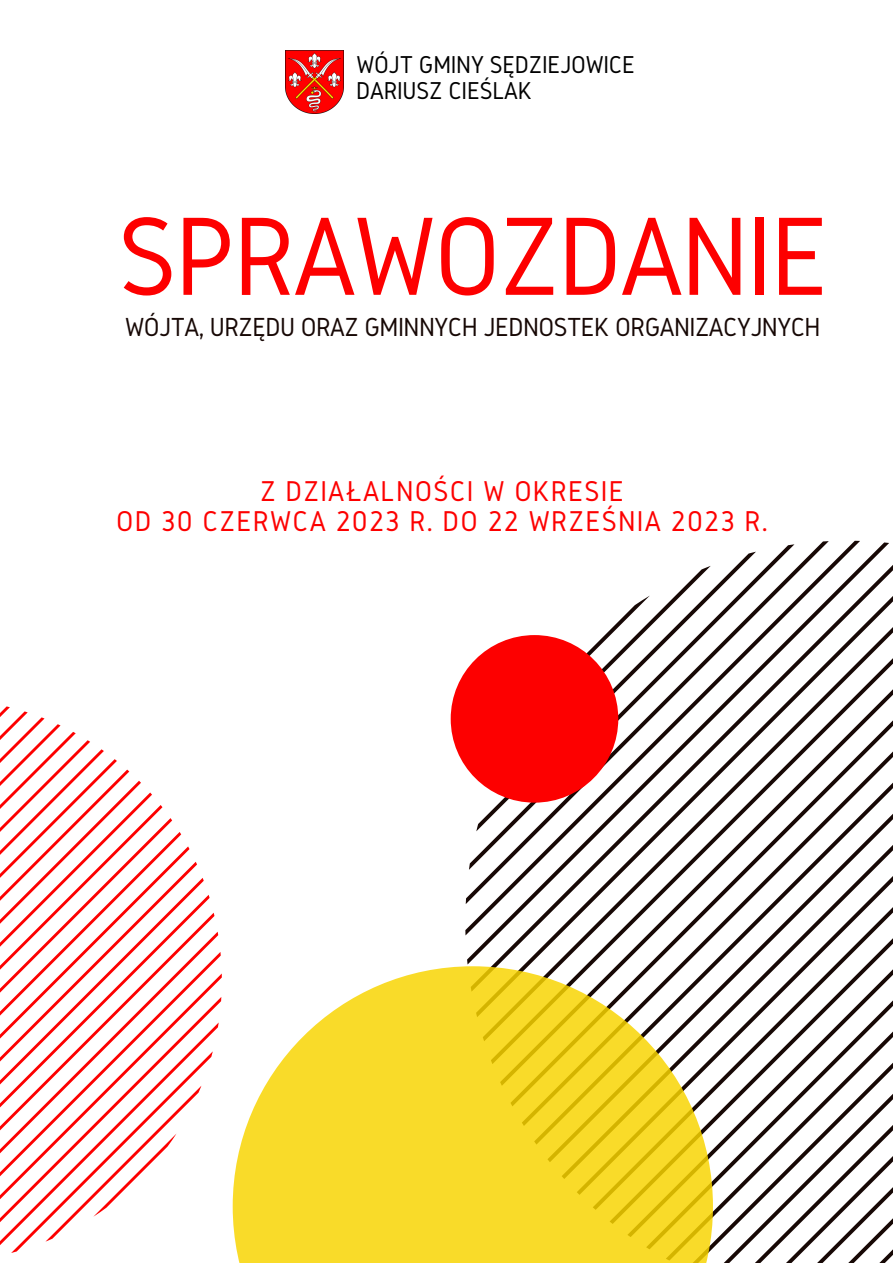
<style>
.page{position:relative;width:893px;height:1264px;background:#fff}
.page>*{position:absolute;margin:0;border:0;box-sizing:border-box;transform-origin:0 0}
.t1{font:115.5px "Gidole";letter-spacing:-.02em;color:#fd0000}
.t2{font:29.7px "Gidole";letter-spacing:.04em;color:#fd0000}
.t3{font:27.15px "Gidole";letter-spacing:-.02em;color:#170805}
.t4{font:25.35px "Gidole";letter-spacing:-.01em;color:#000}
</style>
<div class="page">
<svg style="left:500px;top:575px;width:388px;height:388px"></svg>
<svg style="left:510px;top:586px;width:378px;height:377px"></svg>
<svg style="left:522px;top:597px;width:370px;height:369px"></svg>
<svg style="left:534px;top:609px;width:358px;height:357px"></svg>
<svg style="left:547px;top:623px;width:345px;height:343px"></svg>
<svg style="left:561px;top:637px;width:331px;height:329px"></svg>
<svg style="left:576px;top:652px;width:316px;height:314px"></svg>
<svg style="left:592px;top:668px;width:300px;height:298px"></svg>
<svg style="left:609px;top:685px;width:283px;height:281px"></svg>
<svg style="left:627px;top:702px;width:265px;height:264px"></svg>
<svg style="left:646px;top:721px;width:246px;height:245px"></svg>
<svg style="left:665px;top:741px;width:227px;height:225px"></svg>
<svg style="left:686px;top:762px;width:206px;height:204px"></svg>
<svg style="left:708px;top:783px;width:184px;height:479px"></svg>
<svg style="left:731px;top:806px;width:161px;height:456px"></svg>
<svg style="left:755px;top:831px;width:137px;height:431px"></svg>
<svg style="left:781px;top:856px;width:111px;height:406px"></svg>
<svg style="left:0;top:706px;width:213px;height:546px"></svg>
<svg style="left:233px;top:966px;width:480px;height:296px;fill:#f9db29"></svg>
<div style="left:450px;top:635px;width:168px;height:167px;background:#fd0000;border-radius:50%"></div>
<img style="left:286px;top:50px;width:57px;height:63px">
<p class="t4" style="left:356px;top:51px;width:280px">WÓJT GMINY SĘDZIEJOWICE</p>
<p class="t4" style="left:356px;top:77px;width:177px">DARIUSZ CIEŚLAK</p>
<p class="t1" style="left:118px;top:193px;width:712px">SPRAWOZDANIE</p>
<p class="t3" style="left:125px;top:312px;width:697px">WÓJTA, URZĘDU ORAZ GMINNYCH JEDNOSTEK ORGANIZACYJNYCH</p>
<p class="t2" style="left:260px;top:474px;width:365px">Z DZIAŁALNOŚCI W OKRESIE</p>
<p class="t2" style="left:116px;top:504px;width:653px">OD 30 CZERWCA 2023 R. DO 22 WRZEŚNIA 2023 R.</p>
</div>
